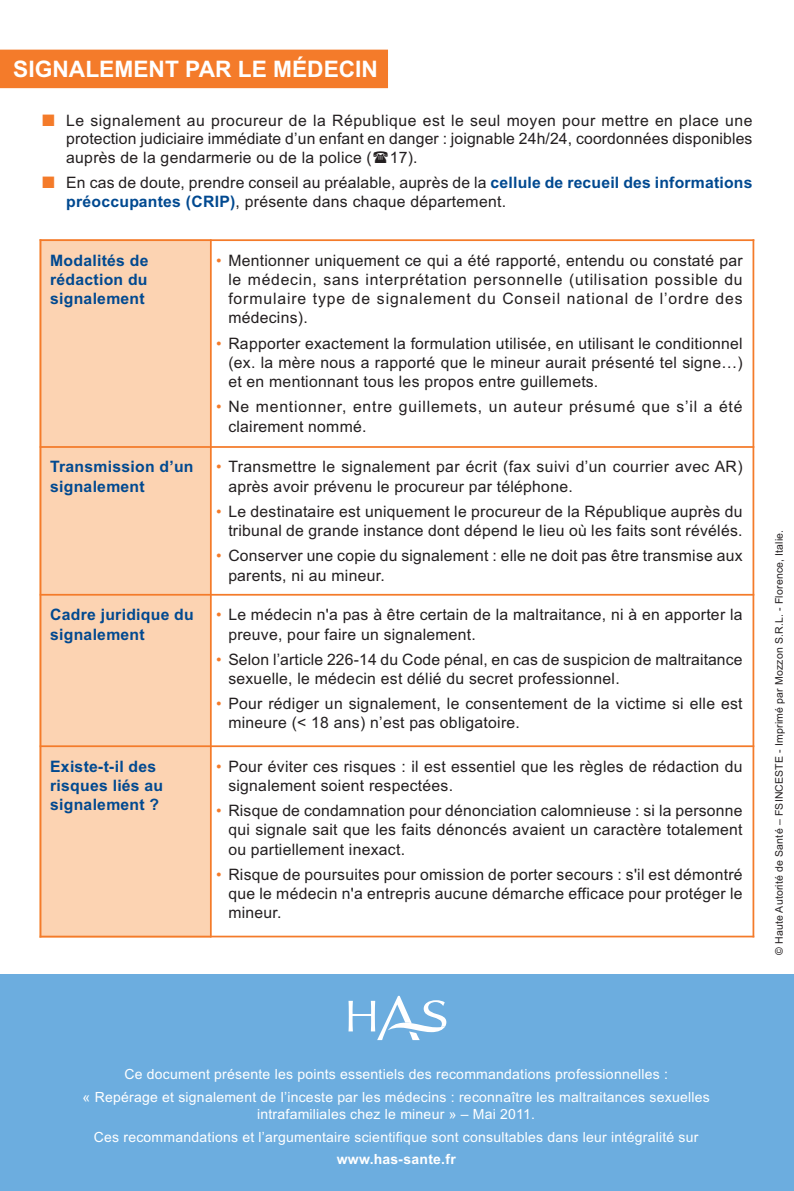
<style>
.page{position:relative;width:794px;height:1191px;background:#fff}
.page>*{position:absolute;margin:0;border:0;box-sizing:border-box;transform-origin:0 0}
.t1{font:700 22.75px "Arial";color:#fff}
.t2{font:15.75px/19.2px "Arial";letter-spacing:.015em;color:#231f20}
.t3{font:700 15.75px/19.2px "Arial";letter-spacing:.015em;color:#014990}
.t4{font:15.75px/19.2px "Arial";letter-spacing:.055em;color:#231f20}
.t5{font:14px/22.4px "Arial";letter-spacing:.015em;color:#fff;text-align:center}
.t6{font:700 14px "Arial";letter-spacing:.015em;color:#fff}
.t7{font:10.5px "Arial";letter-spacing:.015em;color:#231f20}
.s1{font-weight:700;color:#014990}
.s2{color:#f47b2a}
</style>
<div class="page">
<div style="left:0;top:973px;width:794px;height:218px;background:#6caddf"></div>
<svg style="left:348px;top:995px;width:98px;height:45px"></svg>
<div style="left:0;top:50px;width:388px;height:21px;background:#f47b2a"></div>
<div style="left:0;top:67px;width:388px;height:21px;background:#f47b2a"></div>
<div style="left:40px;top:239px;width:171px;height:208px;background:#fcd3b2"></div>
<div style="left:40px;top:447px;width:171px;height:148px;background:#fcd3b2"></div>
<div style="left:40px;top:595px;width:171px;height:151px;background:#fcd3b2"></div>
<div style="left:40px;top:746px;width:171px;height:191px;background:#fcd3b2"></div>
<hr style="left:40px;top:239px;width:1px;height:698px;background:#f47b2a">
<hr style="left:210px;top:239px;width:2px;height:698px;background:#f47b2a">
<hr style="left:752px;top:239px;width:2px;height:698px;background:#f47b2a">
<hr style="left:40px;top:239px;width:714px;height:2px;background:#f47b2a">
<hr style="left:40px;top:446px;width:714px;height:2px;background:#f47b2a">
<hr style="left:40px;top:594px;width:714px;height:1px;background:#f47b2a">
<hr style="left:40px;top:745px;width:714px;height:2px;background:#f47b2a">
<hr style="left:40px;top:935px;width:714px;height:2px;background:#f47b2a">
<h1 class="t1" style="left:13px;top:56px;width:366px">SIGNALEMENT PAR LE MÉDECIN</h1>
<p class="t2" style="left:66px;top:111px;width:688px;line-height:18.4px;text-align:justify">Le signalement au procureur de la République est le seul moyen pour mettre en place une protection judiciaire immédiate d’un enfant en danger : joignable 24h/24, coordonnées disponibles auprès de la gendarmerie ou de la police ( 17).</p>
<p class="t2" style="left:66px;top:174px;width:688px;line-height:18.4px">En cas de doute, prendre conseil au préalable, auprès de la <span class="s1">cellule de recueil des informations préoccupantes (CRIP)</span>, présente dans chaque département.</p>
<p class="t3" style="left:50px;top:250px;width:100px;text-align:justify">Modalités de rédaction du signalement</p>
<p class="t2" style="left:228px;top:250px;width:516px;text-align:justify;text-indent:-12px"><span class="s2">•</span> Mentionner uniquement ce qui a été rapporté, entendu ou constaté par le médecin, sans interprétation personnelle (utilisation possible du formulaire type de signalement du Conseil national de l’ordre des médecins).</p>
<p class="t2" style="left:228px;top:333px;width:516px;text-align:justify;text-indent:-12px"><span class="s2">•</span> Rapporter exactement la formulation utilisée, en utilisant le conditionnel (ex. la mère nous a rapporté que le mineur aurait présenté tel signe…) et en mentionnant tous les propos entre guillemets.</p>
<p class="t4" style="left:228px;top:397px;width:516px;text-indent:-12px"><span class="s2">•</span> Ne mentionner, entre guillemets, un auteur présumé que s’il a été clairement nommé.</p>
<p class="t3" style="left:50px;top:457px;width:145px">Transmission d’un signalement</p>
<p class="t2" style="left:228px;top:457px;width:516px;text-indent:-12px"><span class="s2">•</span> Transmettre le signalement par écrit (fax suivi d’un courrier avec AR) après avoir prévenu le procureur par téléphone.</p>
<p class="t2" style="left:216px;top:502px;width:528px;text-align:right"><span class="s2">•</span> Le destinataire est uniquement le procureur de la République auprès du tribunal de grande instance dont dépend le lieu où les faits sont révélés.</p>
<p class="t2" style="left:228px;top:546px;width:516px;text-indent:-12px"><span class="s2">•</span> Conserver une copie du signalement : elle ne doit pas être transmise aux parents, ni au mineur.</p>
<p class="t3" style="left:50px;top:605px;width:145px">Cadre juridique du signalement</p>
<p class="t2" style="left:228px;top:605px;width:516px;text-indent:-12px"><span class="s2">•</span> Le médecin n'a pas à être certain de la maltraitance, ni à en apporter la preuve, pour faire un signalement.</p>
<p class="t2" style="left:228px;top:649px;width:516px;text-indent:-12px"><span class="s2">•</span> Selon l’article 226-14 du Code pénal, en cas de suspicion de maltraitance sexuelle, le médecin est délié du secret professionnel.</p>
<p class="t2" style="left:228px;top:694px;width:516px;text-indent:-12px"><span class="s2">•</span> Pour rédiger un signalement, le consentement de la victime si elle est mineure (&lt; 18 ans) n’est pas obligatoire.</p>
<p class="t3" style="left:50px;top:756px;width:115px">Existe-t-il des risques liés au signalement ?</p>
<p class="t2" style="left:228px;top:756px;width:516px;text-indent:-12px"><span class="s2">•</span> Pour éviter ces risques : il est essentiel que les règles de rédaction du signalement soient respectées.</p>
<p class="t2" style="left:228px;top:801px;width:516px;text-align:justify;text-indent:-12px"><span class="s2">•</span> Risque de condamnation pour dénonciation calomnieuse : si la personne qui signale sait que les faits dénoncés avaient un caractère totalement ou partiellement inexact.</p>
<p class="t2" style="left:228px;top:865px;width:516px;text-align:justify;text-indent:-12px"><span class="s2">•</span> Risque de poursuites pour omission de porter secours : s'il est démontré que le médecin n'a entrepris aucune démarche efficace pour protéger le mineur.</p>
<p class="t7" style="left:773px;top:955px;width:426px;rotate:-90deg">© Haute Autorité de Santé – FSINCESTE - Imprimé par Mozzon S.R.L. - Florence, Italie.</p>
<p class="t5" style="left:83px;top:1063px;width:628px">Ce document présente les points essentiels des recommandations professionnelles :<br>« Repérage et signalement de l’inceste par les médecins : reconnaître les maltraitances sexuelles</p>
<p class="t5" style="left:94px;top:1103px;width:606px">intrafamiliales chez le mineur » – Mai 2011.<br>Ces recommandations et l’argumentaire scientifique sont consultables dans leur intégralité sur</p>
<p class="t6" style="left:337px;top:1151px;width:120px">www.has-sante.fr</p>
</div>
